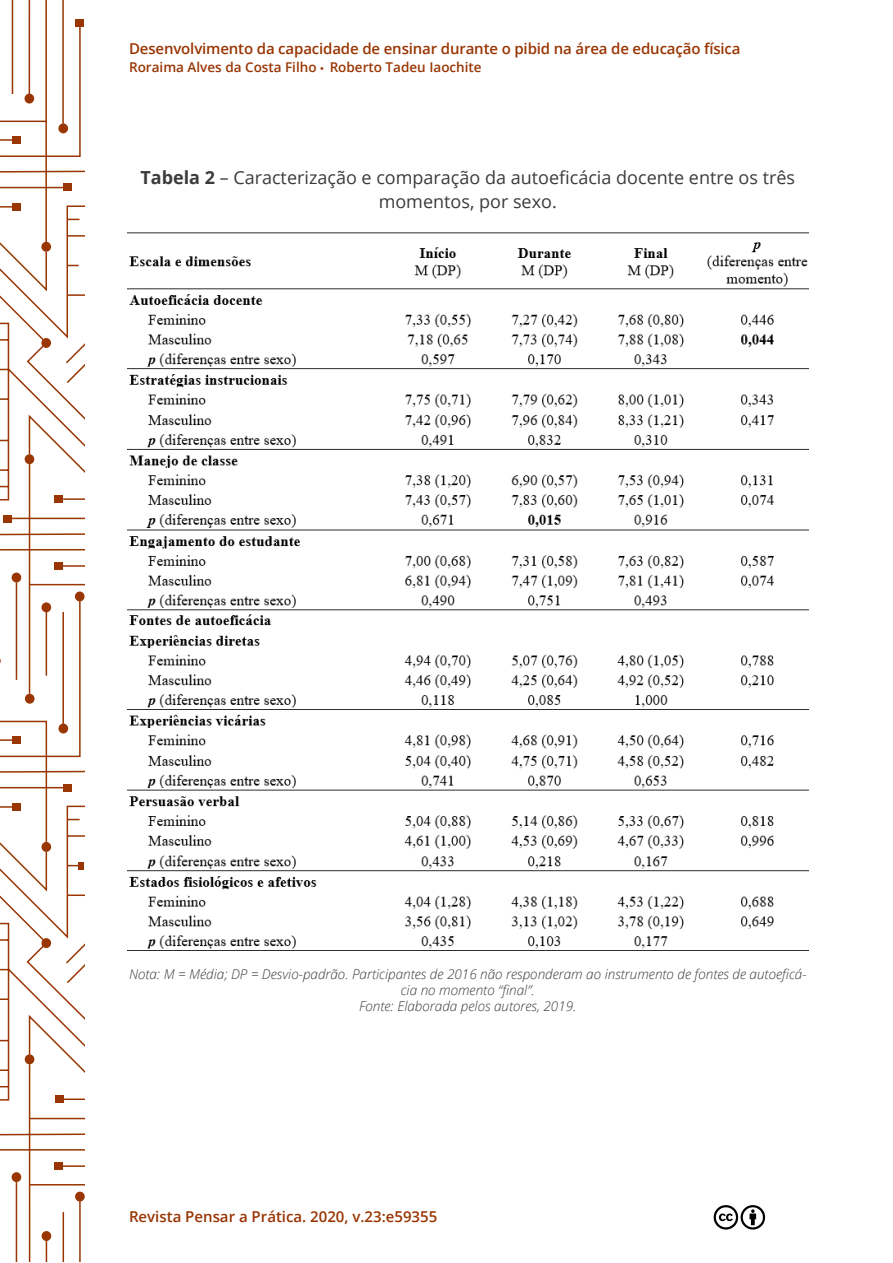
<style>
.page{position:relative;width:893px;height:1263px;background:#fff}
.page>*{position:absolute;margin:0;border:0;box-sizing:border-box;transform-origin:0 0}
.t1{font:18px/24px "Open Sans";color:#3c3b3b;text-align:center}
.t2{font:600 15px "Open Sans";letter-spacing:-.01em;color:#983503}
.t3{font:italic 300 13.5px/16.2px "Open Sans";color:#3c3b3b;text-align:center}
.t4{font:600 13.5px "Open Sans";color:#993603}
.s1{font-family:"Myriad Pro";font-weight:400;color:#9e3f0f}
.s2{font-weight:700}
</style>
<div class="page">
<hr style="left:12px;top:0;width:1px;height:94px;background:#993603">
<hr style="left:29px;top:0;width:1px;height:94px;background:#993603">
<hr style="left:45px;top:0;width:2px;height:242px;background:#993603">
<hr style="left:62px;top:0;width:2px;height:124px;background:#993603">
<svg style="left:11px;top:25px;width:73px;height:95px"></svg>
<div style="left:76px;top:19px;width:8px;height:7px;background:#993603"></div>
<svg style="left:0;top:120px;width:84px;height:202px"></svg>
<svg style="left:0;top:881px;width:84px;height:380px"></svg>
<div style="left:42px;top:1231px;width:9px;height:10px;background:#993603;border-radius:50%"></div>
<svg style="left:0;top:922px;width:84px;height:314px"></svg>
<svg style="left:0;top:322px;width:84px;height:559px"></svg>
<svg style="left:713px;top:1205px;width:53px;height:25px"></svg>
<img style="left:128px;top:232px;width:680px;height:719px">
<p class="t2" style="left:129px;top:38px;width:613px">Desenvolvimento da capacidade de ensinar durante o pibid na área de educação física</p>
<p class="t4" style="left:129px;top:58px;width:354px">Roraima Alves da Costa Filho <span class="s1">•</span> Roberto Tadeu Iaochite</p>
<h1 class="t1" style="left:140px;top:165px;width:656px"><span class="s2">Tabela 2</span> – Caracterização e comparação da autoeficácia docente entre os três momentos, por sexo.</h1>
<p class="t3" style="left:129px;top:965px;width:679px">Nota: M = Média; DP = Desvio-padrão. Participantes de 2016 não responderam ao instrumento de fontes de autoeficá&shy;cia no momento “final”.<br>Fonte: Elaborada pelos autores, 2019.</p>
<p class="t2" style="left:129px;top:1206px;width:310px">Revista Pensar a Prática. 2020, v.23:e59355</p>
</div>
